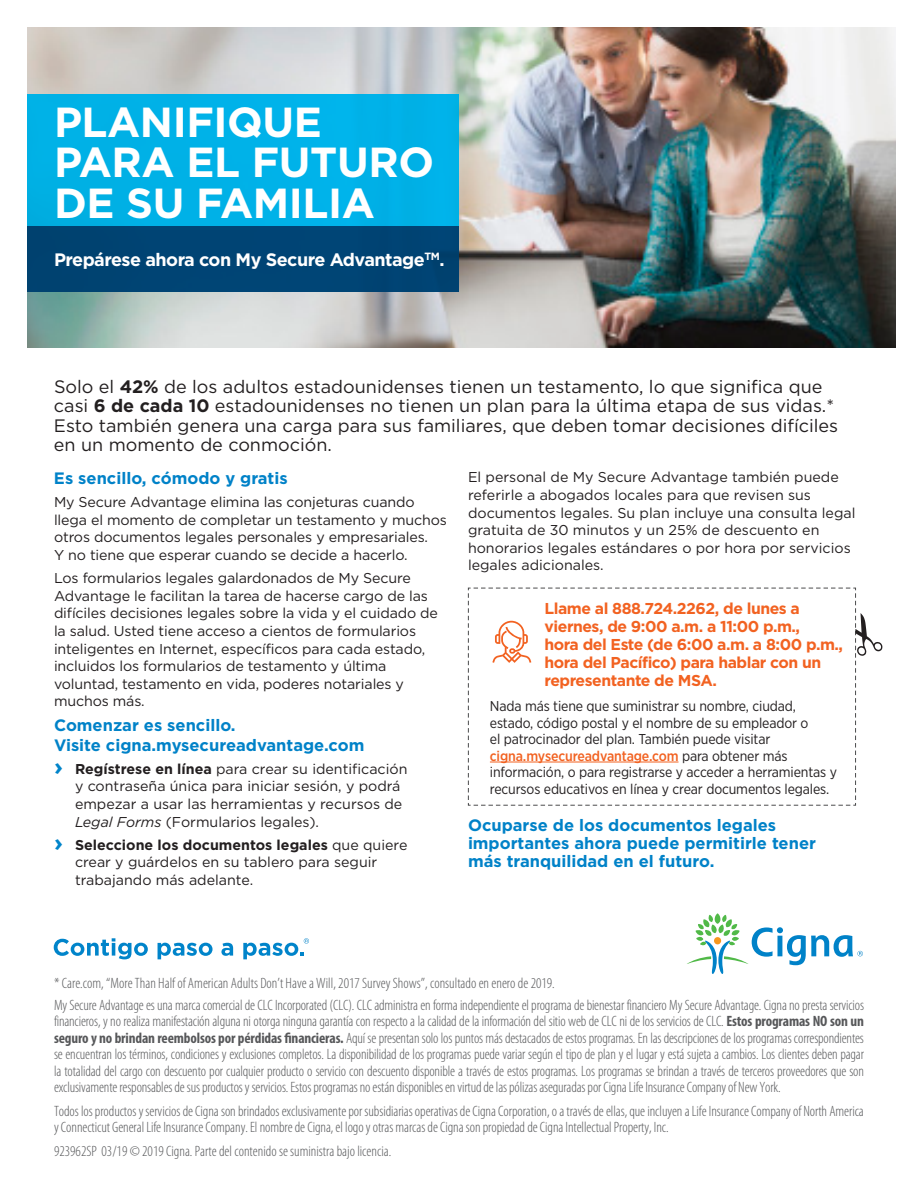
<style>
.page{position:relative;width:918px;height:1188px;background:#fff}
.page>*{position:absolute;margin:0;border:0;box-sizing:border-box;transform-origin:0 0}
.Headline_2_bars_phot{font:700 42px/40.5px "Gotham";letter-spacing:-.01em;color:#fff}
.Subhead_body_bold_12{font:18px/19.5px "Gotham";color:#231f20}
.Subheadline_bold_14{font:700 18px "Gotham";letter-spacing:-.03em;color:#fff}
.Subhead_body_bold_12-2{font:700 16.5px/18px "Gotham";color:#0082c8}
.Body_copy__book_9_5{font:700 16.5px/19.5px "Gotham";color:#0082c8}
.Bullet_copy_book_9_5{font:700 15.75px/18px "Gotham";letter-spacing:-.03em;color:#f26221}
.Legal_copy_Cat{font:300 condensed 15px/16.5px "Myriad Pro";letter-spacing:-.005em;color:#57585a;text-align:justify}
.Subhead_body_bold_12-3{font:14.25px/17.7px "Gotham";letter-spacing:-.01em;color:#231f20}
.Body_copy__book_9_5-2{font:14.25px/17.7px "Gotham";color:#231f20}
.Bullet_copy_book_9_5-2{font:14.25px/16.5px "Gotham Narrow";letter-spacing:-.01em;color:#231f20}
.s1{font-weight:700}
.s2{font-weight:700;font-size:24px;color:#0084ca}
.s3{font-style:italic}
.s4{font-weight:500;color:#f26221}
</style>
<div class="page">
<img style="left:27px;top:27px;width:868px;height:321px">
<div style="left:27px;top:95px;width:432px;height:131px;background:#00b1e7"></div>
<div style="left:27px;top:226px;width:432px;height:66px;background:#004779"></div>
<svg style="left:468px;top:588px;width:415px;height:218px"></svg>
<svg style="left:687px;top:913px;width:176px;height:61px"></svg>
<svg style="left:54px;top:938px;width:94px;height:21px"></svg>
<svg style="left:158px;top:943px;width:55px;height:16px"></svg>
<svg style="left:221px;top:943px;width:12px;height:13px"></svg>
<svg style="left:243px;top:938px;width:66px;height:21px"></svg>
<p class="Headline_2_bars_phot" style="left:54px;top:102px;width:382px">PLANIFIQUE<br>PARA EL FUTURO<br>DE SU FAMILIA</p>
<p class="Subheadline_bold_14" style="left:54px;top:248px;width:392px">Prepárese ahora con My Secure Advantage<sup>TM</sup>.</p>
<p class="Subhead_body_bold_12" style="left:54px;top:376px;width:786px">Solo el <span class="s1">42%</span> de los adultos estadounidenses tienen un testamento, lo que significa que casi <span class="s1">6 de cada 10</span> estadounidenses no tienen un plan para la última etapa de sus vidas.* Esto también genera una carga para sus familiares, que deben tomar decisiones difíciles en un momento de conmoción.</p>
<p class="Subhead_body_bold_12-2" style="left:54px;top:469px;width:235px">Es sencillo, cómodo y gratis</p>
<p class="Subhead_body_bold_12-3" style="left:54px;top:493px;width:395px">My Secure Advantage elimina las conjeturas cuando llega el momento de completar un testamento y muchos otros documentos legales personales y empresariales.<br>Y no tiene que esperar cuando se decide a hacerlo.</p>
<p class="Subhead_body_bold_12-3" style="left:54px;top:569px;width:386px">Los formularios legales galardonados de My Secure Advantage le facilitan la tarea de hacerse cargo de las difíciles decisiones legales sobre la vida y el cuidado de la salud. Usted tiene acceso a cientos de formularios inteligentes en Internet, específicos para cada estado, incluidos los formularios de testamento y última voluntad, testamento en vida, poderes notariales y muchos más.</p>
<p class="Body_copy__book_9_5" style="left:54px;top:716px;width:312px">Comenzar es sencillo.<br>Visite cigna.mysecureadvantage.com</p>
<p class="Body_copy__book_9_5-2" style="left:75px;top:760px;width:334px;text-indent:-21px"><span class="s2">›</span> <span class="s1">Regístrese en línea</span> para crear su identificación y contraseña única para iniciar sesión, y podrá empezar a usar las herramientas y recursos de <span class="s3">Legal Forms</span> (Formularios legales).</p>
<p class="Body_copy__book_9_5-2" style="left:75px;top:836px;width:334px;text-indent:-21px"><span class="s2">›</span> <span class="s1">Seleccione los documentos legales</span> que quiere crear y guárdelos en su tablero para seguir trabajando más adelante.</p>
<p class="Body_copy__book_9_5-2" style="left:468px;top:468px;width:389px">El personal de My Secure Advantage también puede referirle a abogados locales para que revisen sus documentos legales. Su plan incluye una consulta legal gratuita de 30 minutos y un 25% de descuento en honorarios legales estándares o por hora por servicios legales adicionales.</p>
<p class="Bullet_copy_book_9_5" style="left:545px;top:599px;width:300px">Llame al 888.724.2262, de lunes a viernes, de 9:00 a.m. a 11:00 p.m.,<br>hora del Este (de 6:00 a.m. a 8:00 p.m., hora del Pacífico) para hablar con un representante de MSA.</p>
<p class="Bullet_copy_book_9_5-2" style="left:490px;top:698px;width:349px">Nada más tiene que suministrar su nombre, ciudad, estado, código postal y el nombre de su empleador o<br>el patrocinador del plan. También puede visitar <span class="s4">cigna.mysecureadvantage.com</span> para obtener más información, o para registrarse y acceder a herramientas y recursos educativos en línea y crear documentos legales.</p>
<p class="Subhead_body_bold_12-2" style="left:468px;top:816px;width:350px">Ocuparse de los documentos legales importantes ahora puede permitirle tener más tranquilidad en el futuro.</p>
<p class="Legal_copy_Cat" style="left:54px;top:975px;width:502px">* Care.com, “More Than Half of American Adults Don’t Have a Will, 2017 Survey Shows”, consultado en enero de 2019.</p>
<p class="Legal_copy_Cat" style="left:54px;top:997px;width:812px">My Secure Advantage es una marca comercial de CLC Incorporated (CLC). CLC administra en forma independiente el programa de bienestar financiero My Secure Advantage. Cigna no presta servicios financieros, y no realiza manifestación alguna ni otorga ninguna garantía con respecto a la calidad de la información del sitio web de CLC ni de los servicios de CLC. <span class="s1">Estos programas NO son un seguro y no brindan reembolsos por pérdidas financieras.</span> Aquí se presentan solo los puntos más destacados de estos programas. En las descripciones de los programas correspondientes se encuentran los términos, condiciones y exclusiones completos. La disponibilidad de los programas puede variar según el tipo de plan y el lugar y está sujeta a cambios. Los clientes deben pagar la totalidad del cargo con descuento por cualquier producto o servicio con descuento disponible a través de estos programas. Los programas se brindan a través de terceros proveedores que son exclusivamente responsables de sus productos y servicios. Estos programas no están disponibles en virtud de las pólizas aseguradas por Cigna Life Insurance Company of New York.</p>
<p class="Legal_copy_Cat" style="left:54px;top:1103px;width:811px">Todos los productos y servicios de Cigna son brindados exclusivamente por subsidiarias operativas de Cigna Corporation, o a través de ellas, que incluyen a Life Insurance Company of North America y Connecticut General Life Insurance Company. El nombre de Cigna, el logo y otras marcas de Cigna son propiedad de Cigna Intellectual Property, Inc.</p>
<p class="Legal_copy_Cat" style="left:54px;top:1143px;width:339px">923962SP 03/19 © 2019 Cigna. Parte del contenido se suministra bajo licencia.</p>
</div>
